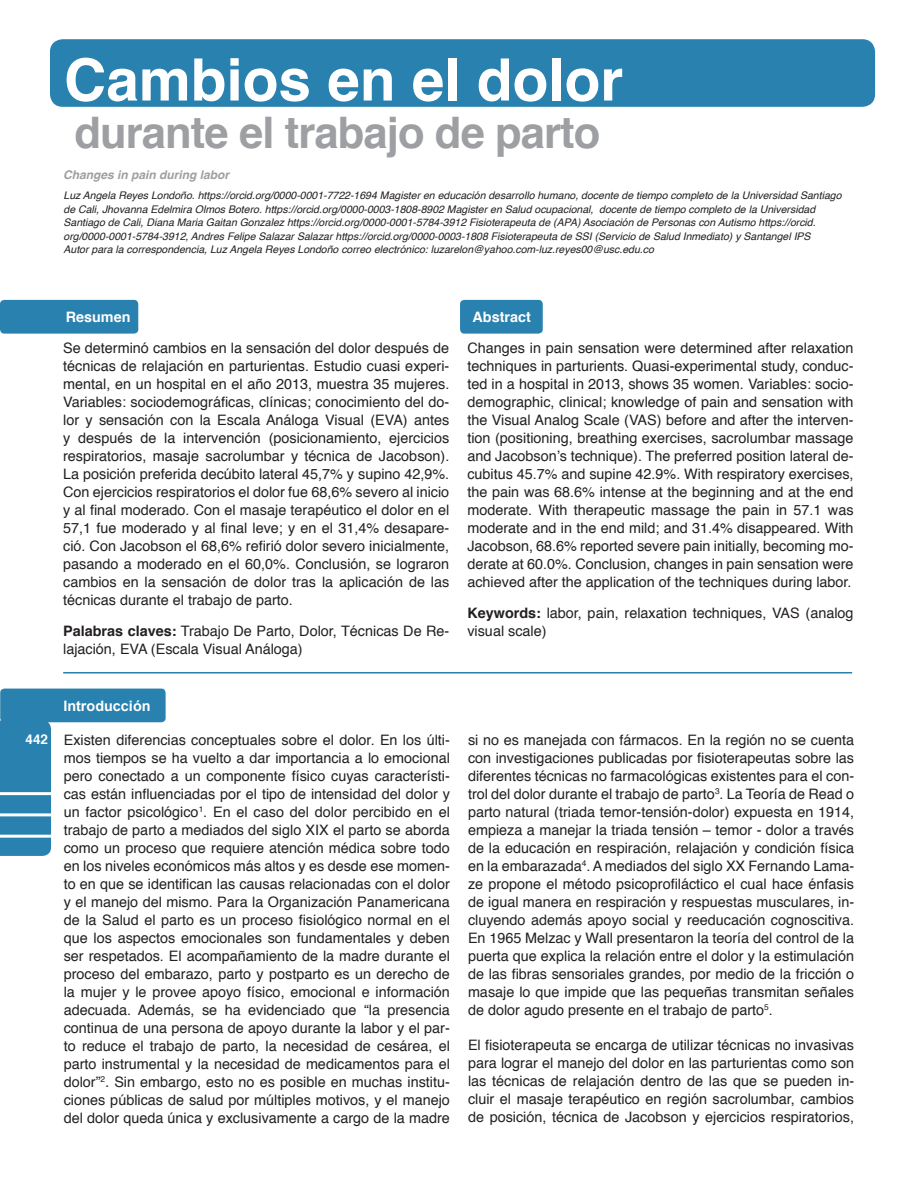
<style>
.page{position:relative;width:918px;height:1188px;background:#fff}
.page>*{position:absolute;margin:0;border:0;box-sizing:border-box;transform-origin:0 0}
.t1{font:700 58.5px "Helvetica";color:#fff}
.t2{font:700 43.5px "Helvetica";letter-spacing:-.02em;color:#9d9fa2}
.Sin_espaciado{font:14.4px/18px "Helvetica";color:#231f20;text-align:justify}
.t3{font:700 14.4px "Helvetica";color:#fff}
.t4{font:700 14.4px "Arial";color:#fff}
.t5{font:700 13.5px "Helvetica";color:#fff}
.t6{font:italic 700 12px "Helvetica";color:#9d9fa2}
.Párrafo_de_lista{font:italic 10.5px/13.5px "Helvetica";color:#231f20}
.s1{font-weight:700}
.s2{font-style:italic}
</style>
<div class="page">
<div style="left:0;top:721px;width:51px;height:135px;background:#2881ae"></div>
<hr style="left:0;top:835px;width:51px;height:3px;background:#fff">
<hr style="left:0;top:813px;width:51px;height:3px;background:#fff">
<hr style="left:0;top:792px;width:51px;height:3px;background:#fff">
<div style="left:0;top:689px;width:166px;height:33px;background:#2881ae;border-radius:4px"></div>
<div style="left:460px;top:300px;width:83px;height:34px;background:#2881ae;border-radius:4px"></div>
<div style="left:50px;top:39px;width:825px;height:68px;background:#2881ae;border-radius:13px"></div>
<div style="left:0;top:300px;width:138px;height:34px;background:#2881ae;border-radius:4px"></div>
<hr style="left:63px;top:672px;width:789px;height:2px;background:#2881ae">
<p class="t1" style="left:64px;top:33px;width:561px">Cambios en el dolor</p>
<p class="t2" style="left:74px;top:98px;width:528px">durante el trabajo de parto</p>
<p class="t6" style="left:63px;top:165px;width:168px">Changes in pain during labor</p>
<p class="Párrafo_de_lista" style="left:64px;top:189px;width:779px">Luz Angela Reyes Londoño. https://orcid.org/0000-0001-7722-1694 Magister en educación desarrollo humano, docente de tiempo completo de la Universidad Santiago de Cali, Jhovanna Edelmira Olmos Botero. https://orcid.org/0000-0003-1808-8902 Magister en Salud ocupacional, docente de tiempo completo de la Universidad Santiago de Cali, Diana Maria Gaitan Gonzalez https://orcid.org/0000-0001-5784-3912 Fisioterapeuta de (APA) Asociación de Personas con Autismo https://orcid. org/0000-0001-5784-3912, Andres Felipe Salazar Salazar https://orcid.org/0000-0003-1808 Fisioterapeuta de SSI (Servicio de Salud Inmediato) y Santangel IPS</p>
<p class="Párrafo_de_lista" style="left:64px;top:243px;width:592px">Autor para la correspondencia, Luz Angela Reyes Londoño correo electrónico: luzarelon@yahoo.com-luz.reyes00@usc.edu.co</p>
<p class="t3" style="left:66px;top:305px;width:66px">Resumen</p>
<p class="Sin_espaciado" style="left:63px;top:339px;width:388px">Se determinó cambios en la sensación del dolor después de técnicas de relajación en parturientas. Estudio cuasi experi&shy;mental, en un hospital en el año 2013, muestra 35 mujeres.<br>Variables: sociodemográficas, clínicas; conocimiento del do&shy;lor y sensación con la Escala Análoga Visual (EVA) antes y después de la intervención (posicionamiento, ejercicios respiratorios, masaje sacrolumbar y técnica de Jacobson).<br>La posición preferida decúbito lateral 45,7% y supino 42,9%.<br>Con ejercicios respiratorios el dolor fue 68,6% severo al inicio y al final moderado. Con el masaje terapéutico el dolor en el 57,1 fue moderado y al final leve; y en el 31,4% desapare&shy;ció. Con Jacobson el 68,6% refirió dolor severo inicialmente, pasando a moderado en el 60,0%. Conclusión, se lograron cambios en la sensación de dolor tras la aplicación de las técnicas durante el trabajo de parto.</p>
<p class="Sin_espaciado" style="left:63px;top:622px;width:388px"><span class="s1">Palabras claves:</span> Trabajo De Parto, Dolor, Técnicas De Re&shy;lajación, EVA (Escala Visual Análoga)</p>
<p class="t3" style="left:473px;top:305px;width:60px">Abstract</p>
<p class="Sin_espaciado" style="left:467px;top:339px;width:388px">Changes in pain sensation were determined after relaxation techniques in parturients. Quasi-experimental study, conduc&shy;ted in a hospital in 2013, shows 35 women. Variables: socio&shy;demographic, clinical; knowledge of pain and sensation with the Visual Analog Scale (VAS) before and after the interven&shy;tion (positioning, breathing exercises, sacrolumbar massage and Jacobson’s technique). The preferred position lateral de&shy;cubitus 45.7% and supine 42.9%. With respiratory exercises, the pain was 68.6% intense at the beginning and at the end moderate. With therapeutic massage the pain in 57.1 was moderate and in the end mild; and 31.4% disappeared. With Jacobson, 68.6% reported severe pain initially, becoming mo&shy;derate at 60.0%. Conclusion, changes in pain sensation were achieved after the application of the techniques during labor.</p>
<p class="Sin_espaciado" style="left:467px;top:604px;width:388px"><span class="s1">Keywords:</span> labor, pain, relaxation techniques, VAS (analog visual scale)</p>
<p class="t5" style="left:26px;top:729px;width:24px">442</p>
<p class="t4" style="left:63px;top:696px;width:89px">Introducción</p>
<p class="Sin_espaciado" style="left:64px;top:731px;width:388px">Existen diferencias conceptuales sobre el dolor. En los últi&shy;mos tiempos se ha vuelto a dar importancia a lo emocional pero conectado a un componente físico cuyas característi&shy;cas están influenciadas por el tipo de intensidad del dolor y un factor psicológico<sup>1</sup>. En el caso del dolor percibido en el trabajo de parto a mediados del siglo XIX el parto se aborda como un proceso que requiere atención médica sobre todo en los niveles económicos más altos y es desde ese momen&shy;to en que se identifican las causas relacionadas con el dolor y el manejo del mismo. Para la Organización Panamericana de la Salud el parto es un proceso fisiológico normal en el que los aspectos emocionales son fundamentales y deben ser respetados. El acompañamiento de la madre durante el proceso del embarazo, parto y postparto es un derecho de la mujer y le provee apoyo físico, emocional e información adecuada. Además, se ha evidenciado que “la presencia continua de una persona de apoyo durante la labor y el par&shy;to reduce el trabajo de parto, la necesidad de cesárea, el parto instrumental y la necesidad de medicamentos para el dolor”<sup>2</sup><span class="s2">.</span> Sin embargo, esto no es posible en muchas institu&shy;ciones públicas de salud por múltiples motivos, y el manejo del dolor queda única y exclusivamente a cargo de la madre</p>
<p class="Sin_espaciado" style="left:468px;top:731px;width:388px">si no es manejada con fármacos. En la región no se cuenta con investigaciones publicadas por fisioterapeutas sobre las diferentes técnicas no farmacológicas existentes para el con&shy;trol del dolor durante el trabajo de parto<sup>3</sup>. La Teoría de Read o parto natural (triada temor-tensión-dolor) expuesta en 1914, empieza a manejar la triada tensión – temor - dolor a través de la educación en respiración, relajación y condición física en la embarazada<sup>4</sup>. A mediados del siglo XX Fernando Lama&shy;ze propone el método psicoprofiláctico el cual hace énfasis de igual manera en respiración y respuestas musculares, in&shy;cluyendo además apoyo social y reeducación cognoscitiva.<br>En 1965 Melzac y Wall presentaron la teoría del control de la puerta que explica la relación entre el dolor y la estimulación de las fibras sensoriales grandes, por medio de la fricción o masaje lo que impide que las pequeñas transmitan señales de dolor agudo presente en el trabajo de parto<sup>5</sup>.</p>
<p class="Sin_espaciado" style="left:468px;top:1036px;width:388px">El fisioterapeuta se encarga de utilizar técnicas no invasivas para lograr el manejo del dolor en las parturientas como son las técnicas de relajación dentro de las que se pueden in&shy;cluir el masaje terapéutico en región sacrolumbar, cambios de posición, técnica de Jacobson y ejercicios respiratorios,</p>
</div>
